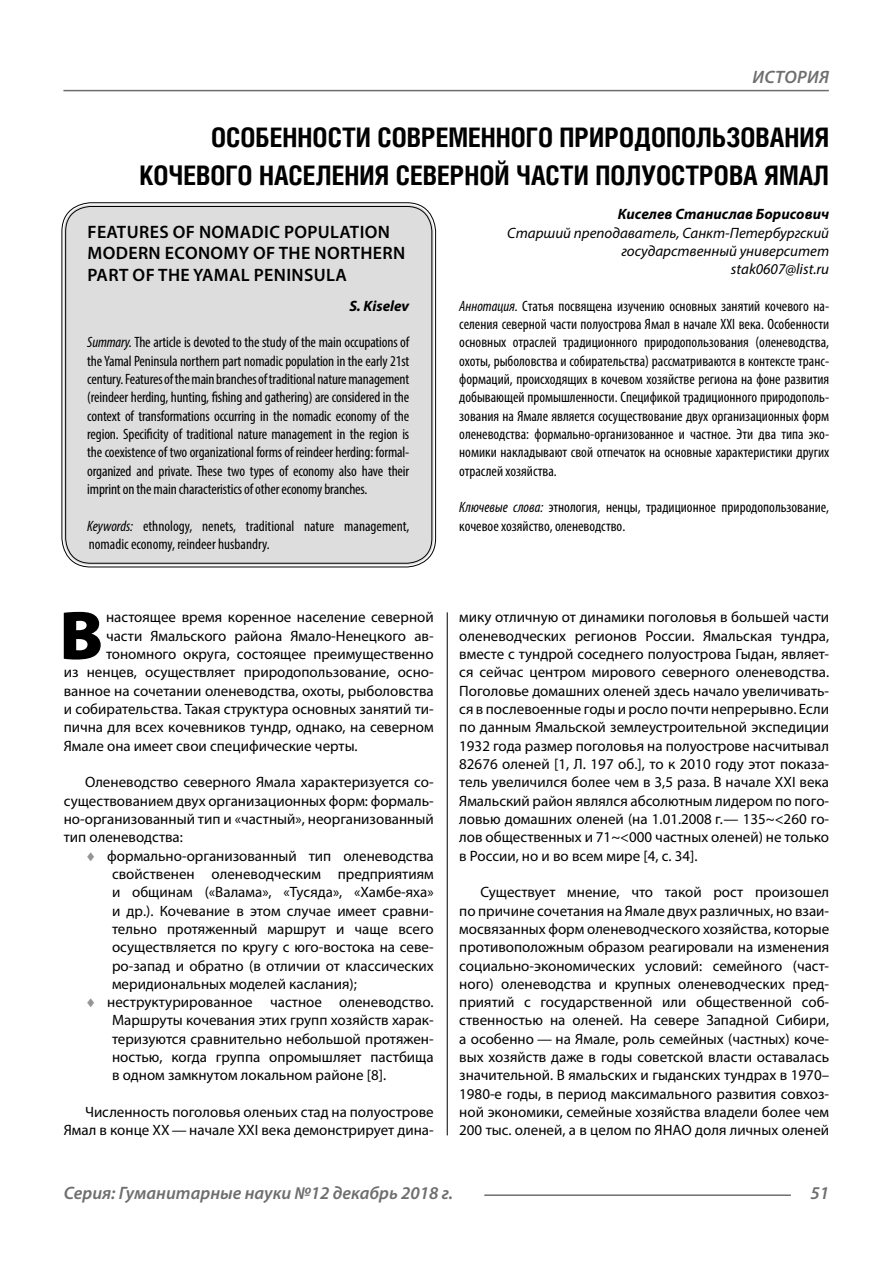
<style>
.page{position:relative;width:893px;height:1263px;background:#fff}
.page>*{position:absolute;margin:0;border:0;box-sizing:border-box;transform-origin:0 0}
.Bukvica{font:900 69.3px "Myriad Pro";color:#000}
.Header{font:700 27px/37.5px "Helios Cond";color:#000;text-align:right}
.Header-eng{font:600 18px/21.6px "Myriad Pro";letter-spacing:.02em;color:#000}
.t1{font:italic 600 18px "Myriad Pro";color:#6e6e6e}
.Normal{font:15px/18.3px "Myriad Pro";color:#000;text-align:justify}
.Annotation-rus{font:condensed 15px/18.3px "Myriad Pro";color:#000;text-align:justify}
.Annotation-eng{font:condensed 15px/18.3px "Myriad Pro";color:#000;text-align:justify}
.Bukvica-2{font:15px "Myriad Pro";color:#000}
.Author-doc{font:italic 15px/18.3px "Myriad Pro";color:#000;text-align:right}
.Author{font:italic 700 15px "Myriad Pro";color:#000}
.Author-email{font:italic 15px "Myriad Pro";color:#000}
.Author-eng{font:italic 700 15px "Myriad Pro";color:#000}
.s1{font-style:italic}
.s2{color:#959595}
</style>
<div class="page">
<hr style="left:447px;top:612px;width:1px;height:523px;background:#000">
<div style="left:64px;top:205px;width:370px;height:360px;background:#ddd;border-radius:27px"></div>
<hr style="left:63px;top:90px;width:766px;height:1px;background:#6e6e6e">
<hr style="left:484px;top:1194px;width:307px;height:2px;background:#6e6e6e">
<p class="t1" style="left:752px;top:66px;width:24px">История</p>
<p class="Header" style="left:139px;top:118px;width:691px">ОСОБЕННОСТИ СОВРЕМЕННОГО ПРИРОДОПОЛЬЗОВАНИЯ<br>КОЧЕВОГО НАСЕЛЕНИЯ СЕВЕРНОЙ ЧАСТИ ПОЛУОСТРОВА ЯМАЛ</p>
<p class="Author" style="left:618px;top:204px;width:213px">Киселев Станислав Борисович</p>
<p class="Author-doc" style="left:507px;top:223px;width:323px">Старший преподаватель, Санкт-Петербургский государственный университет</p>
<p class="Author-email" style="left:731px;top:260px;width:100px">stak0607@list.ru</p>
<p class="Annotation-rus" style="left:459px;top:296px;width:371px"><span class="s1">Аннотация.</span> Cтатья посвящена изучению основных занятий кочевого на&shy;селения северной части полуострова Ямал в начале ХХI века. Особенности основных отраслей традиционного природопользования (оленеводства, охоты, рыболовства и собирательства) рассматриваются в контексте транс&shy;формаций, происходящих в кочевом хозяйстве региона на фоне развития добывающей промышленности. Спецификой традиционного природополь&shy;зования на Ямале является сосуществование двух организационных форм оленеводства: формально-организованное и частное. Эти два типа эко&shy;номики накладывают свой отпечаток на основные характеристики других отраслей хозяйства.</p>
<p class="Annotation-rus" style="left:459px;top:498px;width:371px"><span class="s1">Ключевые слова:</span> этнология, ненцы, традиционное природопользование, кочевое хозяйство, оленеводство.</p>
<p class="Header-eng" style="left:87px;top:220px;width:319px">FEATURES OF NOMADIC POPULATION<br>MODERN ECONOMY OF THE NORTHERN<br>PART OF THE YAMAL PENINSULA</p>
<p class="Author-eng" style="left:349px;top:296px;width:61px">S. Kiselev</p>
<p class="Annotation-eng" style="left:87px;top:333px;width:324px"><span class="s1">Summary.</span> The article is devoted to the study of the main occupations of the Yamal Peninsula northern part nomadic population in the early 21st century. Features of the main branches of traditional nature management (reindeer herding, hunting, fishing and gathering) are considered in the context of transformations occurring in the nomadic economy of the region. Specificity of traditional nature management in the region is the coexistence of two organizational forms of reindeer herding: formal&shy;organized and private. These two types of economy also have their imprint on the main characteristics of other economy branches.</p>
<p class="Annotation-eng" style="left:87px;top:516px;width:323px"><span class="s1">Keywords:</span> ethnology, nenets, traditional nature management, nomadic economy, reindeer husbandry.</p>
<p class="Bukvica" style="left:59px;top:589px;width:45px">В</p>
<p class="Bukvica-2" style="left:106px;top:608px;width:329px">настоящее время коренное население северной</p>
<p class="Bukvica-2" style="left:106px;top:626px;width:329px">части Ямальского района Ямало-Ненецкого ав-</p>
<p class="Bukvica-2" style="left:106px;top:645px;width:329px">тономного округа, состоящее преимущественно</p>
<p class="Bukvica-2" style="left:64px;top:663px;width:371px">из ненцев, осуществляет природопользование, осно-</p>
<p class="Bukvica-2" style="left:64px;top:681px;width:371px">ванное на сочетании оленеводства, охоты, рыболовства</p>
<p class="Bukvica-2" style="left:64px;top:700px;width:371px">и собирательства. Такая структура основных занятий ти-</p>
<p class="Bukvica-2" style="left:64px;top:718px;width:371px">пична для всех кочевников тундр, однако, на северном</p>
<p class="Bukvica-2" style="left:64px;top:736px;width:295px">Ямале она имеет свои специфические черты.</p>
<p class="Normal" style="left:64px;top:773px;width:371px;text-indent:21px">Оленеводство северного Ямала характеризуется со&shy;существованием двух организационных форм: формаль&shy;но-организованный тип и «частный», неорганизованный тип оленеводства:</p>
<p class="Normal" style="left:112px;top:846px;width:323px;text-indent:-27px"><span class="s2">♦</span> формально-организованный тип оленеводства свойственен оленеводческим предприятиям и общинам («Валама», «Тусяда», «Хамбе-яха» и др.). Кочевание в этом случае имеет сравни&shy;тельно протяженный маршрут и чаще всего осуществляется по кругу с юго-востока на севе&shy;ро-запад и обратно (в отличии от классических меридиональных моделей каслания);</p>
<p class="Normal" style="left:112px;top:993px;width:323px;text-indent:-27px"><span class="s2">♦</span> неструктурированное частное оленеводство.<br>Маршруты кочевания этих групп хозяйств харак&shy;теризуются сравнительно небольшой протяжен&shy;ностью, когда группа опромышляет пастбища в одном замкнутом локальном районе [8].</p>
<p class="Normal" style="left:64px;top:1103px;width:371px;text-align:right">Численность поголовья оленьих стад на полуострове<br>Ямал в конце ХХ— начале XXI века демонстрирует дина-</p>
<p class="Normal" style="left:459px;top:608px;width:371px">мику отличную от динамики поголовья в большей части оленеводческих регионов России. Ямальская тундра, вместе с тундрой соседнего полуострова Гыдан, являет&shy;ся сейчас центром мирового северного оленеводства.<br>Поголовье домашних оленей здесь начало увеличивать&shy;ся в послевоенные годы и росло почти непрерывно. Если по данным Ямальской землеустроительной экспедиции 1932 года размер поголовья на полуострове насчитывал 82676 оленей [1, Л. 197 об.], то к 2010 году этот показа&shy;тель увеличился более чем в 3,5 раза. В начале ХХI века Ямальский район являлся абсолютным лидером по пого&shy;ловью домашних оленей (на 1.01.2008 г.— 135~&lt;260 го&shy;лов общественных и 71~&lt;000 частных оленей) не только в России, но и во всем мире [4, с. 34].</p>
<p class="Normal" style="left:459px;top:883px;width:371px;text-indent:21px">Существует мнение, что такой рост произошел по причине сочетания на Ямале двух различных, но взаи&shy;мосвязанных форм оленеводческого хозяйства, которые противоположным образом реагировали на изменения социально-экономических условий: семейного (част&shy;ного) оленеводства и крупных оленеводческих пред&shy;приятий с государственной или общественной соб&shy;ственностью на оленей. На севере Западной Сибири, а особенно — на Ямале, роль семейных (частных) коче&shy;вых хозяйств даже в годы советской власти оставалась значительной. В ямальских и гыданских тундрах в 1970– 1980-е годы, в период максимального развития совхоз&shy;ной экономики, семейные хозяйства владели более чем 200 тыс. оленей, а в целом по ЯНАО доля личных оленей</p>
<p class="t1" style="left:64px;top:1182px;width:391px">Серия: Гуманитарные науки №12 декабрь 2018 г.</p>
<p class="t1" style="left:810px;top:1182px;width:20px">51</p>
</div>
